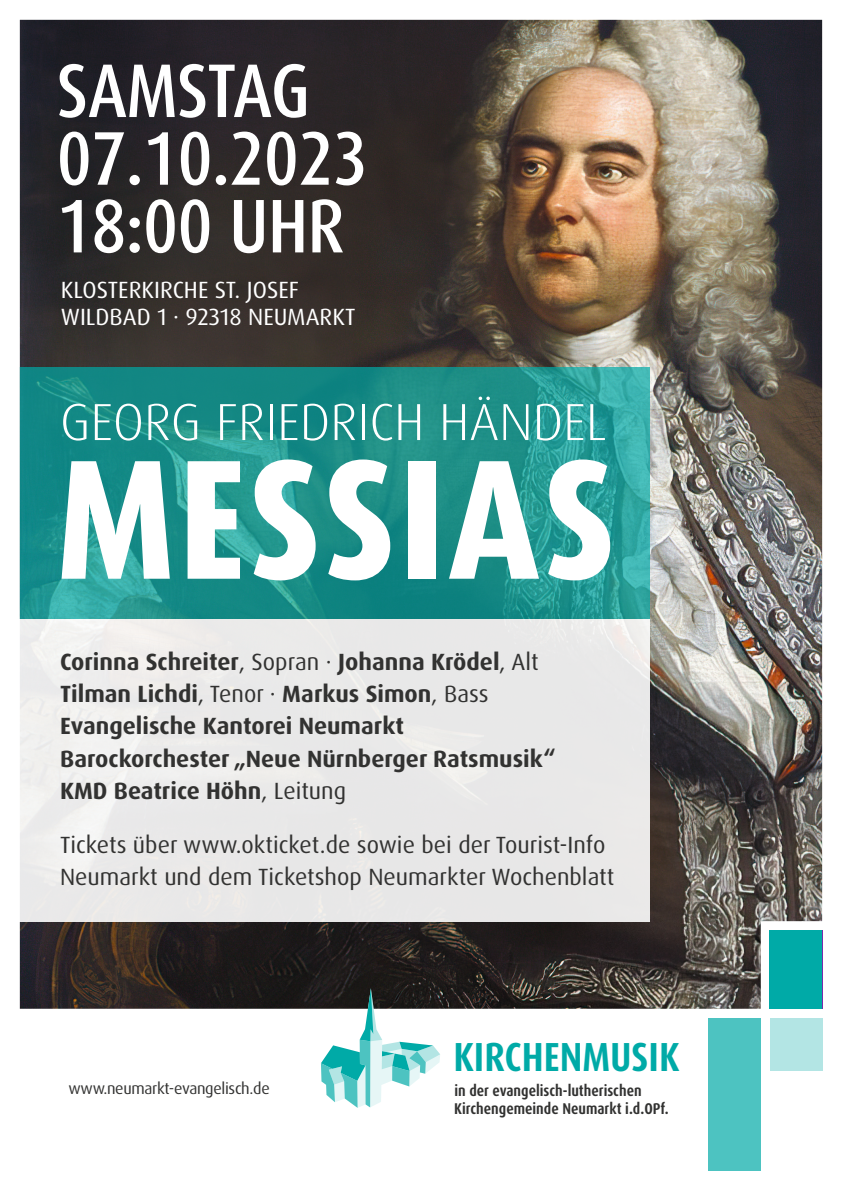
<style>
.page{position:relative;width:842px;height:1191px;background:#fff}
.page>*{position:absolute;margin:0;border:0;box-sizing:border-box;transform-origin:0 0}
.t1{font:800 condensed 170.7px "Dax Pro";letter-spacing:.02em;color:#fff}
.t2{font:500 condensed 76.1px/67.7px "Dax Pro";letter-spacing:-.01em;color:#fff}
.t3{font:300 52.2px "Dax Pro";color:#fff}
.t4{font:700 condensed 40.6px "Dax Pro";color:#00aaa7}
.t5{font:700 23.5px/32px "Dax Pro";color:#323231}
.t6{font:23.5px/32px "Dax Pro";color:#323231}
.t7{font:23.5px/26.5px "Dax Pro";color:#fff}
.t8{font:16px "Dax Pro";letter-spacing:-.02em;color:#323231}
.t9{font:700 condensed 15.6px/17.9px "Dax Pro";color:#323231}
.s1{font-weight:400}
</style>
<div class="page">
<img style="left:20px;top:20px;width:802px;height:988px">
<svg style="left:20px;top:367px;width:630px;height:252px;background:#1e928d"></svg>
<div style="left:770px;top:1018px;width:52px;height:52px;background:#b3e5e4"></div>
<div style="left:709px;top:1018px;width:52px;height:153px;background:#4dc3c1"></div>
<div style="left:770px;top:930px;width:52px;height:78px;background:#00aaa7"></div>
<div style="left:15px;top:619px;width:635px;height:302px;background:#e9e8e8"></div>
<svg style="left:321px;top:988px;width:119px;height:119px"></svg>
<h2 class="t2" style="left:57px;top:57px;width:313px">SAMSTAG<br>07.10.2023<br>18:00 UHR</h2>
<p class="t7" style="left:61px;top:277px;width:296px">KLOSTERKIRCHE ST. JOSEF<br>WILDBAD 1 · 92318 NEUMARKT</p>
<h3 class="t3" style="left:60px;top:388px;width:548px">GEORG FRIEDRICH HÄNDEL</h3>
<h1 class="t1" style="left:57px;top:409px;width:560px">MESSIAS</h1>
<p class="t5" style="left:60px;top:646px;width:497px">Corinna Schreiter<span class="s1">, Sopran ·</span> Johanna Krödel<span class="s1">, Alt </span>Tilman Lichdi<span class="s1">, Tenor ·</span> Markus Simon<span class="s1">, Bass </span>Evangelische Kantorei Neumarkt Barockorchester „Neue Nürnberger Ratsmusik“ KMD Beatrice Höhn<span class="s1">, Leitung</span></p>
<p class="t6" style="left:60px;top:829px;width:556px">Tickets über www.okticket.de sowie bei der Tourist-Info<br>Neumarkt und dem Ticketshop Neumarkter Wochenblatt</p>
<p class="t8" style="left:69px;top:1078px;width:203px">www.neumarkt-evangelisch.de</p>
<h3 class="t4" style="left:453px;top:1030px;width:228px">KIRCHENMUSIK</h3>
<p class="t9" style="left:454px;top:1081px;width:216px">in der evangelisch-lutherischen<br>Kirchengemeinde Neumarkt i.d.OPf.</p>
</div>
